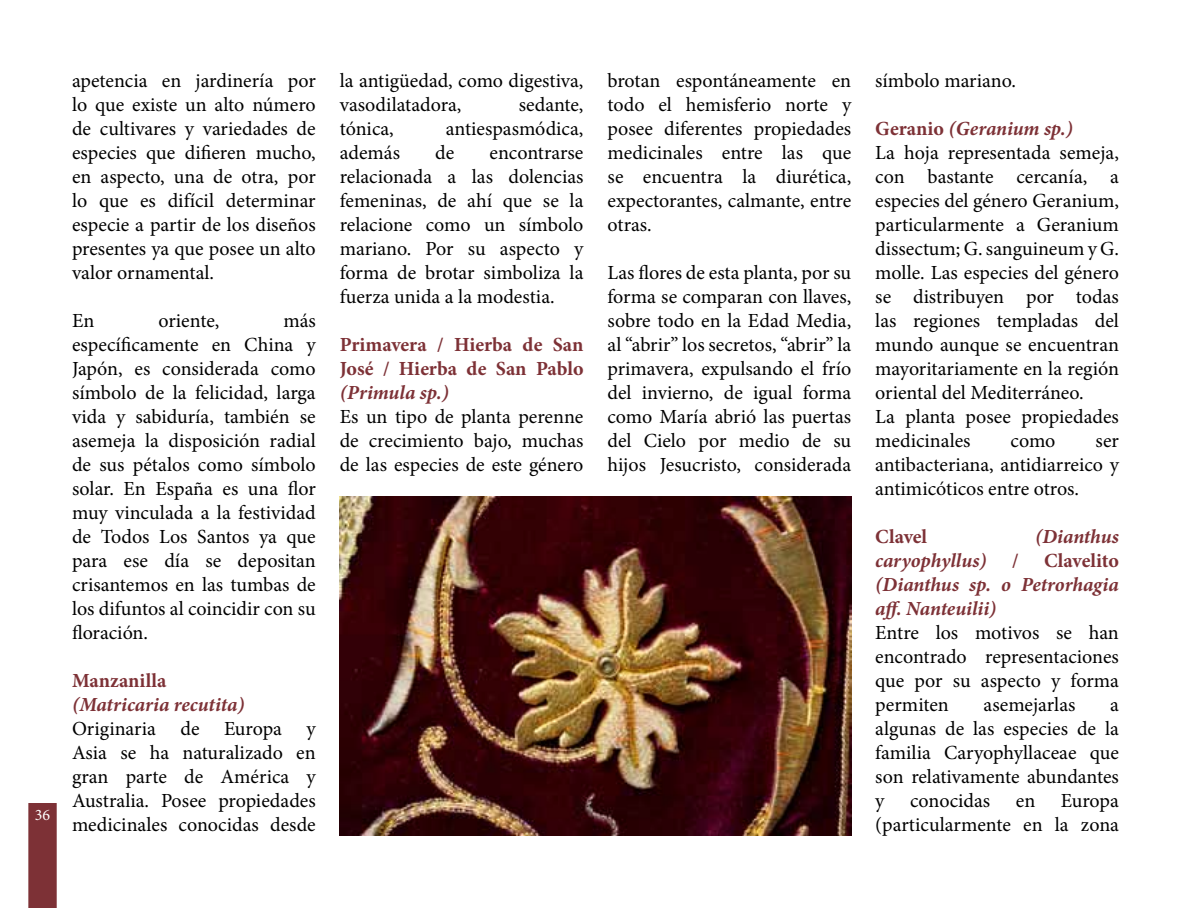
<style>
.page{position:relative;width:1191px;height:908px;background:#fff}
.page>*{position:absolute;margin:0;border:0;box-sizing:border-box;transform-origin:0 0}
.t1{font:20px/24px "Minion Pro";color:#000;text-align:justify}
.t2{font:italic 700 20px/24px "Minion Pro";letter-spacing:-.005em;color:#7d3136}
.t3{font:700 20px/24px "Minion Pro";color:#7d3136}
.t4{font:16px "Minion Pro";color:#fff}
.s1{font-weight:700;color:#7d3136}
.s2{font-weight:700;font-style:italic;color:#7d3136}
</style>
<div class="page">
<div style="left:28px;top:802px;width:29px;height:105px;background:#7d3136;border:2px solid #7d3136"></div>
<img style="left:340px;top:496px;width:511px;height:339px">
<p class="t4" style="left:35px;top:804px;width:17px">36</p>
<p class="t1" style="left:72px;top:68px;width:245px">apetencia en jardinería por lo que existe un alto número de cultivares y variedades de especies que difieren mucho, en aspecto, una de otra, por lo que es difícil determinar especie a partir de los diseños presentes ya que posee un alto valor ornamental.</p>
<p class="t1" style="left:72px;top:308px;width:24px">En</p>
<p class="t1" style="left:158px;top:308px;width:62px">oriente,</p>
<p class="t1" style="left:72px;top:308px;width:245px;text-indent:211px">más específicamente en China y Japón, es considerada como símbolo de la felicidad, larga vida y sabiduría, también se asemeja la disposición radial de sus pétalos como símbolo solar. En España es una flor muy vinculada a la festividad de Todos Los Santos ya que para ese día se depositan crisantemos en las tumbas de los difuntos al coincidir con su floración.</p>
<p class="t3" style="left:72px;top:668px;width:96px">Manzanilla</p>
<p class="t2" style="left:72px;top:692px;width:174px">(Matricaria recutita)</p>
<p class="t1" style="left:72px;top:716px;width:245px">Originaria de Europa y Asia se ha naturalizado en gran parte de América y Australia. Posee propiedades medicinales conocidas desde</p>
<p class="t1" style="left:340px;top:68px;width:245px">la antigüedad, como digestiva, vasodilatadora,</p>
<p class="t1" style="left:518px;top:92px;width:66px">sedante,</p>
<p class="t1" style="left:340px;top:116px;width:56px">tónica,</p>
<p class="t1" style="left:446px;top:116px;width:139px">antiespasmódica,</p>
<p class="t1" style="left:340px;top:140px;width:62px">además</p>
<p class="t1" style="left:435px;top:140px;width:21px">de</p>
<p class="t1" style="left:340px;top:140px;width:245px;text-indent:150px">encontrarse relacionada a las dolencias femeninas, de ahí que se la relacione como un símbolo mariano. Por su aspecto y forma de brotar simboliza la fuerza unida a la modestia.</p>
<p class="t3" style="left:340px;top:332px;width:245px">Primavera / Hierba de San<br>José / Hierba de San Pablo</p>
<p class="t2" style="left:340px;top:380px;width:110px">(Primula sp.)</p>
<p class="t1" style="left:340px;top:404px;width:245px">Es un tipo de planta perenne de crecimiento bajo, muchas de las especies de este género</p>
<p class="t1" style="left:607px;top:68px;width:245px">brotan espontáneamente en todo el hemisferio norte y posee diferentes propiedades medicinales entre las que se encuentra la diurética, expectorantes, calmante, entre otras.</p>
<p class="t1" style="left:607px;top:260px;width:245px">Las flores de esta planta, por su forma se comparan con llaves, sobre todo en la Edad Media, al “abrir” los secretos, “abrir” la primavera, expulsando el frío del invierno, de igual forma como María abrió las puertas del Cielo por medio de su hijos Jesucristo, considerada</p>
<p class="t1" style="left:875px;top:68px;width:142px">símbolo mariano.</p>
<p class="t1" style="left:875px;top:116px;width:245px;text-align:left"><span class="s1">Geranio</span> <span class="s2">(Geranium sp.)<br></span>La hoja representada semeja, con bastante cercanía, a especies del género Geranium, particularmente a Geranium dissectum; G. sanguineum y G. molle. Las especies del género se distribuyen por todas las regiones templadas del mundo aunque se encuentran mayoritariamente en la región oriental del Mediterráneo.<br>La planta posee propiedades medicinales</p>
<p class="t1" style="left:1010px;top:428px;width:46px">como</p>
<p class="t1" style="left:875px;top:428px;width:245px;text-indent:220px">ser antibacteriana, antidiarreico y antimicóticos entre otros.</p>
<p class="t3" style="left:875px;top:524px;width:53px">Clavel</p>
<p class="t2" style="left:1035px;top:524px;width:85px">(Dianthus</p>
<p class="t2" style="left:875px;top:548px;width:113px">caryophyllus)</p>
<p class="t3" style="left:1012px;top:548px;width:8px">/</p>
<p class="t3" style="left:1044px;top:548px;width:76px">Clavelito</p>
<p class="t2" style="left:875px;top:572px;width:245px">(Dianthus sp. o Petrorhagia aff. Nanteuilii)</p>
<p class="t1" style="left:875px;top:620px;width:245px">Entre los motivos se han encontrado representaciones que por su aspecto y forma permiten</p>
<p class="t1" style="left:983px;top:692px;width:93px">asemejarlas</p>
<p class="t1" style="left:875px;top:692px;width:245px;text-indent:235px">a algunas de las especies de la familia Caryophyllaceae que son relativamente abundantes y</p>
<p class="t1" style="left:910px;top:788px;width:82px">conocidas</p>
<p class="t1" style="left:1015px;top:788px;width:21px">en</p>
<p class="t1" style="left:875px;top:788px;width:245px;text-align:right">Europa<br>(particularmente en la zona</p>
</div>
